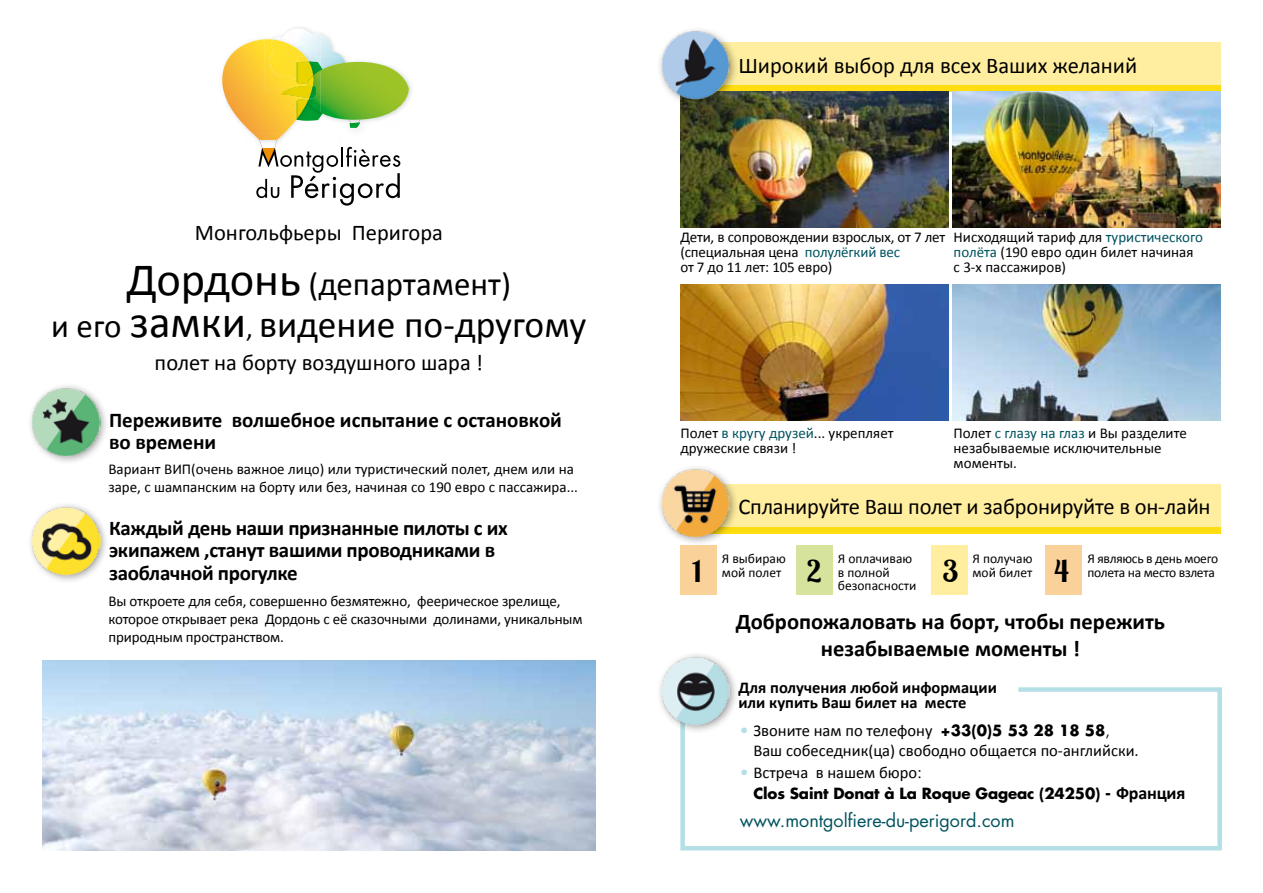
<style>
.page{position:relative;width:1263px;height:893px;background:#fff}
.page>*{position:absolute;margin:0;border:0;box-sizing:border-box;transform-origin:0 0}
.t1{font:37.5px "Calibri";color:#000}
.t2{font:33px "Calibri";color:#000}
.t3{font:700 30px "Lobster Two";color:#000}
.t4{font:22.5px "Calibri";color:#000}
.t5{font:700 22.5px/27px "Calibri";color:#000;text-align:center}
.t6{font:700 21px/22.5px "Calibri";letter-spacing:-.015em;color:#000}
.t7{font:18px "Futura";color:#00535f}
.t8{font:16.5px/19.8px "Calibri";color:#000}
.t9{font:700 16.5px/15px "Calibri";color:#000}
.t10{font:15px/15px "Calibri";letter-spacing:-.005em;color:#000}
.t11{font:700 15px "Futura";letter-spacing:-.01em;color:#000}
.t12{font:13.5px/13.5px "Calibri";color:#000}
.t13{font:13.5px/13.5px "Calibri";letter-spacing:-.02em;color:#000}
.s1{font-size:46.5px}
.s2{font-size:33px}
.s3{font-size:45px}
.s4{font-size:27px}
.s5{color:#00535f}
.s6{font-family:"Futura";font-size:15px;color:#b5dfe6}
.s7{font-family:"Futura";font-weight:700;font-size:15px}
.s8{font-family:"Futura";font-size:15px}
.s9{font-family:"Futura"}
.s10{font-family:"Calibri";font-size:18px}
</style>
<div class="page">
<div style="left:680px;top:43px;width:540px;height:49px;background:#ffee9f"></div>
<div style="left:680px;top:86px;width:540px;height:6px;background:#ffdd10"></div>
<div style="left:680px;top:485px;width:540px;height:49px;background:#ffee9f"></div>
<div style="left:680px;top:528px;width:540px;height:6px;background:#ffdd10"></div>
<svg style="left:680px;top:687px;width:542px;height:164px"></svg>
<img style="left:292px;top:27px;width:15px;height:2px">
<img style="left:409px;top:83px;width:3px;height:15px">
<svg style="left:222px;top:29px;width:187px;height:104px"></svg>
<img style="left:253px;top:133px;width:31px;height:7px">
<svg style="left:256px;top:140px;width:144px;height:66px"></svg>
<img style="left:43px;top:660px;width:552px;height:190px">
<div style="left:680px;top:545px;width:37px;height:50px;background:#fad199"></div>
<div style="left:796px;top:545px;width:36px;height:50px;background:#d5e39c"></div>
<div style="left:932px;top:545px;width:36px;height:50px;background:#ffee9f"></div>
<div style="left:1045px;top:545px;width:37px;height:50px;background:#fad199"></div>
<img style="left:952px;top:285px;width:268px;height:136px">
<img style="left:952px;top:91px;width:268px;height:136px">
<img style="left:680px;top:91px;width:268px;height:136px">
<img style="left:680px;top:285px;width:268px;height:136px">
<div style="left:26px;top:382px;width:83px;height:82px;background:#000;opacity:.4"></div>
<img style="left:32px;top:387px;width:69px;height:69px">
<div style="left:656px;top:25px;width:82px;height:83px;background:#000;opacity:.4"></div>
<img style="left:661px;top:31px;width:69px;height:69px">
<div style="left:656px;top:463px;width:82px;height:83px;background:#000;opacity:.4"></div>
<img style="left:661px;top:469px;width:69px;height:68px">
<div style="left:656px;top:651px;width:82px;height:83px;background:#000;opacity:.4"></div>
<img style="left:661px;top:657px;width:69px;height:68px">
<div style="left:26px;top:501px;width:83px;height:83px;background:#000;opacity:.4"></div>
<img style="left:32px;top:507px;width:69px;height:68px">
<h3 class="t4" style="left:195px;top:218px;width:250px">Монгольфьеры Перигора</h3>
<h2 class="t2" style="left:127px;top:263px;width:386px"><span class="s1">Дордонь</span> (департамент)</h2>
<h1 class="t1" style="left:51px;top:301px;width:537px"><span class="s2">и его</span> <span class="s3">замки</span><span class="s4">,</span> видение по-другому</h1>
<h3 class="t4" style="left:155px;top:348px;width:330px">полет на борту воздушного шара !</h3>
<h3 class="t6" style="left:109px;top:409px;width:454px">Переживите волшебное испытание с остановкой во времени</h3>
<p class="t10" style="left:108px;top:460px;width:471px;line-height:18px">Вариант ВИП(очень важное лицо) или туристический полет, днем или на заре, с шампанским на борту или без, начиная со 190 eвро с пассажира...</p>
<h3 class="t6" style="left:109px;top:516px;width:400px">Каждый день наши признанные пилоты с их экипажем ,станут вашими проводниками в заоблачной прогулке</h3>
<p class="t10" style="left:108px;top:592px;width:476px;line-height:18px">Вы откроете для себя, совершенно безмятежно, феерическое зрелище, которое открывает река Дордонь с её сказочными долинами, уникальным природным пространством.</p>
<h3 class="t4" style="left:738px;top:51px;width:400px">Широкий выбор для всех Ваших желаний</h3>
<p class="t10" style="left:680px;top:230px;width:266px">Дети, в сопровождении взрослых, от 7 лет (специальная цена <span class="s5">полулёгкий вес<br></span>от 7 до 11 лет: 105 евро)</p>
<p class="t10" style="left:954px;top:230px;width:251px">Нисходящий тариф для <span class="s5">туристического полёта</span> (190 евро один билет начиная с 3-х пассажиров)</p>
<p class="t10" style="left:680px;top:425px;width:215px">Полет <span class="s5">в кругу друзей</span>... укрепляет дружеские связи !</p>
<p class="t10" style="left:954px;top:425px;width:235px">Полет <span class="s5">с глазу на глаз</span> и Вы разделите незабываемые исключительные моменты.</p>
<h3 class="t4" style="left:738px;top:493px;width:474px">Спланируйте Ваш полет и забронируйте в он-лайн</h3>
<p class="t12" style="left:722px;top:552px;width:65px">Я выбираю мой полет</p>
<p class="t12" style="left:838px;top:552px;width:80px">Я оплачиваю в полной безопасности</p>
<h3 class="t5" style="left:736px;top:608px;width:431px">Добропожаловать на борт, чтобы пережить незабываемые моменты !</h3>
<p class="t12" style="left:972px;top:552px;width:61px">Я получаю мой билет</p>
<p class="t13" style="left:1087px;top:552px;width:132px">Я являюсь в день моего полета на место взлета</p>
<h3 class="t3" style="left:692px;top:552px;width:11px">1</h3>
<h3 class="t3" style="left:806px;top:552px;width:17px">2</h3>
<h3 class="t3" style="left:942px;top:552px;width:18px">3</h3>
<h3 class="t3" style="left:1054px;top:552px;width:17px">4</h3>
<p class="t9" style="left:738px;top:680px;width:260px">Для получения любой информации или купить Ваш билет на месте</p>
<p class="t8" style="left:753px;top:720px;width:387px;text-indent:-14px"><span class="s6">•</span> Звоните нам по телефону <span class="s7">+33(0)5 53 28 18 58</span><span class="s8">,<br></span>Ваш собеседник(ца) свободно общается по-английски.</p>
<p class="t8" style="left:740px;top:762px;width:184px"><span class="s6">•</span> Встреча в нашем бюро<span class="s9">:</span></p>
<p class="t11" style="left:753px;top:783px;width:433px">Clos Saint Donat à La Roque Gageac (24250) - <span class="s10">Франция</span></p>
<p class="t7" style="left:740px;top:809px;width:276px">www.montgolfiere-du-perigord.com</p>
</div>
